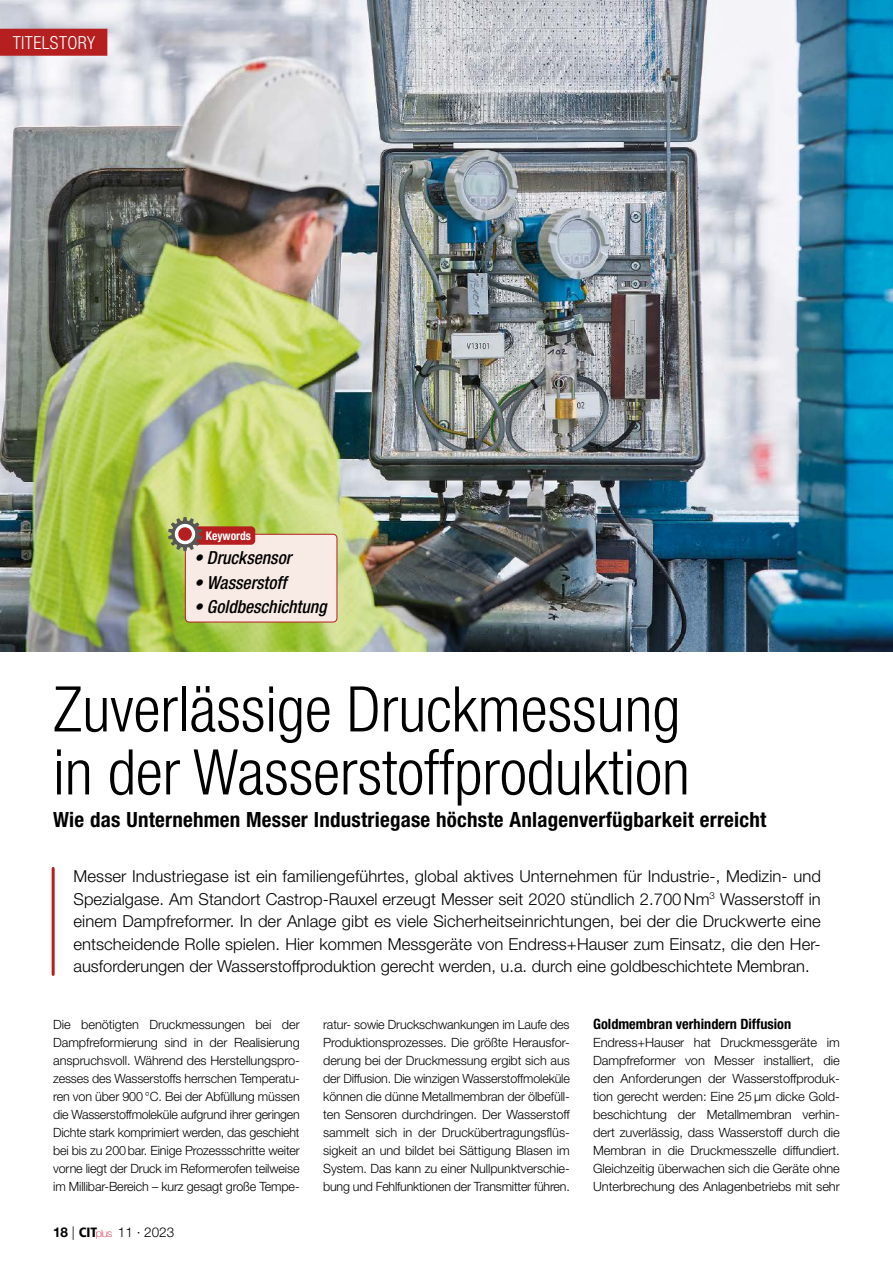
<style>
.page{position:relative;width:893px;height:1263px;background:#fff}
.page>*{position:absolute;margin:0;border:0;box-sizing:border-box;transform-origin:0 0}
.t1{font:300 condensed 63px/63px "Helvetica Neue LT Std";color:#000}
.t2{font:700 condensed 21px "Helvetica Neue LT Std";letter-spacing:.01em;color:#000}
.t3{font:italic 500 condensed 18px "Helvetica Neue LT Std";color:#000}
.t4{font:300 condensed 18px "Helvetica Neue LT Std";letter-spacing:.025em;color:#fff}
.t5{font:300 16.5px/22.5px "Helvetica Neue LT Std";color:#000;text-align:justify}
.t6{font:700 condensed 14.25px "Helvetica Neue LT Std";color:#000}
.t7{font:300 13.5px "Helvetica Neue LT Std";color:#000}
.t8{font:300 12.75px/18px "Helvetica Neue LT Std";letter-spacing:-.01em;color:#000;text-align:justify}
.t9{font:700 condensed 12px "Helvetica Neue LT Std";color:#fff;scale:.96 1}
.s1{font-weight:700}
.s2{font-family:"Frutiger LT Std";font-weight:900;font-stretch:condensed}
.s3{font-weight:100;font-size:10.65px;color:#ce1531}
</style>
<div class="page">
<img style="left:0;top:0;width:893px;height:652px">
<hr style="left:52px;top:868px;width:3px;height:106px;background:#b51f1f">
<div style="left:185px;top:534px;width:152px;height:88px;background:#f8eae4;border-radius:4px"></div>
<div style="left:185px;top:534px;width:152px;height:88px;border:1px solid #b51f1f;border-radius:4px"></div>
<div style="left:185px;top:526px;width:70px;height:19px;background:#b51f1f;border-radius:4px"></div>
<svg style="left:168px;top:517px;width:34px;height:34px"></svg>
<div style="left:178px;top:527px;width:14px;height:14px;background:#b51f1f;border-radius:50%"></div>
<div style="left:0;top:29px;width:107px;height:27px;background:#b51f1f"></div>
<h3 class="t4" style="left:13px;top:32px;width:84px">Titelstory</h3>
<p class="t9" style="left:206px;top:528px;width:49px">Keywords</p>
<h3 class="t3" style="left:194px;top:547px;width:99px">• Drucksensor</h3>
<h3 class="t3" style="left:194px;top:572px;width:94px">• Wasserstoff</h3>
<h3 class="t3" style="left:194px;top:596px;width:134px">• Goldbeschichtung</h3>
<h1 class="t1" style="left:53px;top:677px;width:638px">Zuverlässige Druckmessung in der Wasserstoffproduktion</h1>
<h2 class="t2" style="left:53px;top:807px;width:715px">Wie das Unternehmen Messer Industriegase höchste Anlagenverfügbarkeit erreicht</h2>
<p class="t5" style="left:74px;top:865px;width:749px">Messer Industriegase ist ein familiengeführtes, global aktives Unternehmen für Industrie-, Medizin- und Spezialgase. Am Standort Castrop-Rauxel erzeugt Messer seit 2020 stündlich 2.700 Nm<sup>3</sup> Wasserstoff in einem Dampfreformer. In der Anlage gibt es viele Sicherheitseinrichtungen, bei der die Druckwerte eine entscheidende Rolle spielen. Hier kommen Messgeräte von Endress+Hauser zum Einsatz, die den Her&shy;ausforderungen der Wasserstoffproduktion gerecht werden, u.a. durch eine goldbeschichtete Membran.</p>
<p class="t8" style="left:53px;top:1015px;width:248px">Die benötigten Druckmessungen bei der Dampfreformierung sind in der Realisierung anspruchsvoll. Während des Herstellungspro&shy;zesses des Wasserstoffs herrschen Temperatu&shy;ren von über 900 °C. Bei der Abfüllung müssen die Wasserstoffmoleküle aufgrund ihrer geringen Dichte stark komprimiert werden, das geschieht bei bis zu 200bar. Einige Prozessschritte weiter vorne liegt der Druck im Reformerofen teilweise im Millibar-Bereich – kurz gesagt große Tempe-</p>
<p class="t8" style="left:323px;top:1015px;width:248px">ratur- sowie Druckschwankungen im Laufe des Produktionsprozesses. Die größte Herausfor&shy;derung bei der Druckmessung ergibt sich aus der Diffusion. Die winzigen Wasserstoffmoleküle können die dünne Metallmembran der ölbefüll&shy;ten Sensoren durchdringen. Der Wasserstoff sammelt sich in der Druckübertragungsflüs&shy;sigkeit an und bildet bei Sättigung Blasen im System. Das kann zu einer Nullpunktverschie&shy;bung und Fehlfunktionen der Transmitter führen.</p>
<p class="t6" style="left:593px;top:1015px;width:200px">Goldmembran verhindern Diffusion</p>
<p class="t8" style="left:593px;top:1033px;width:248px">Endress+Hauser hat Druckmessgeräte im Dampfreformer von Messer installiert, die den Anforderungen der Wasserstoffproduk&shy;tion gerecht werden: Eine 25 µm dicke Gold&shy;beschichtung der Metallmembran verhin&shy;dert zuverlässig, dass Wasserstoff durch die Membran in die Druckmesszelle diffundiert.<br>Gleichzeitig überwachen sich die Geräte ohne Unterbrechung des Anlagenbetriebs mit sehr</p>
<p class="t7" style="left:53px;top:1224px;width:123px"><span class="s1">18</span> | <span class="s2">CIT</span><span class="s3">plus</span> 11 · 2023</p>
</div>
